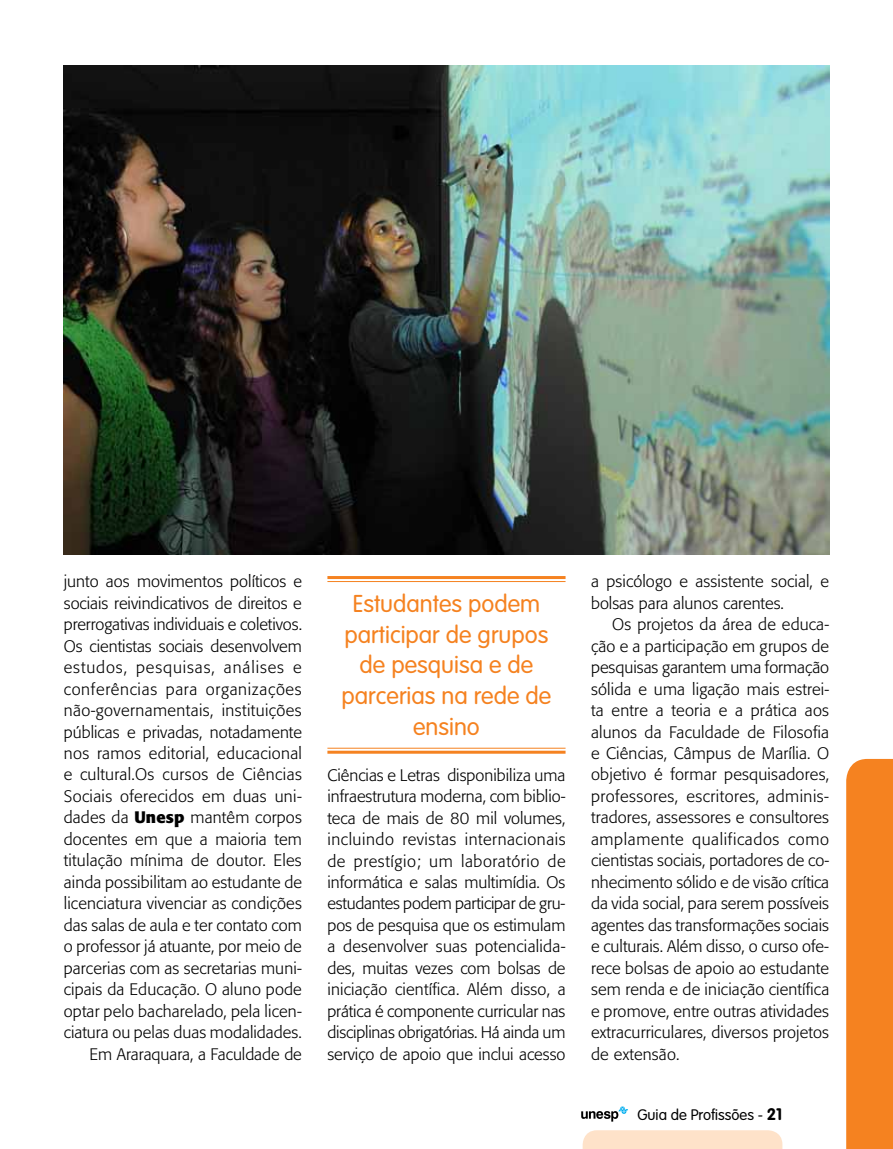
<style>
.page{position:relative;width:893px;height:1149px;background:#fff}
.page>*{position:absolute;margin:0;border:0;box-sizing:border-box;transform-origin:0 0}
.t1{font:300 24px/30.8px "VAG Rounded";color:#f58220;text-align:center}
.t2{font:300 16.5px/21.5px "Formata";letter-spacing:.01em;color:#000;text-align:justify}
.t3{font:300 15px "VAG Rounded";color:#000}
.s1{font-weight:700}
.s2{font-weight:700;font-size:16.5px}
</style>
<div class="page">
<svg style="left:583px;top:1130px;width:199px;height:18px;background:#fee2ca"></svg>
<svg style="left:581px;top:1106px;width:47px;height:15px"></svg>
<div style="left:846px;top:758px;width:47px;height:390px;background:#f58220"></div>
<hr style="left:327px;top:576px;width:239px;height:3px;background:#f58220">
<hr style="left:327px;top:581px;width:239px;height:1px;background:#f58220">
<hr style="left:327px;top:747px;width:239px;height:1px;background:#f58220">
<hr style="left:327px;top:750px;width:239px;height:3px;background:#f58220">
<img style="left:64px;top:65px;width:765px;height:489px">
<p class="t2" style="left:64px;top:570px;width:240px;text-align:right">junto aos movimentos políticos e sociais reivindicativos de direitos e prerrogativas individuais e coletivos.<br>Os cientistas sociais desenvolvem estudos, pesquisas, análises e conferências para organizações não-governamentais, instituições públicas e privadas, notadamente nos ramos editorial, educacional e cultural.Os cursos de Ciências Sociais oferecidos em duas uni&shy;dades da <span class="s1">Unesp</span> mantêm corpos docentes em que a maioria tem titulação mínima de doutor. Eles ainda possibilitam ao estudante de licenciatura vivenciar as condições das salas de aula e ter contato com o professor já atuante, por meio de parcerias com as secretarias muni&shy;cipais da Educação. O aluno pode optar pelo bacharelado, pela licen&shy;ciatura ou pelas duas modalidades.<br>Em Araraquara, a Faculdade de</p>
<h1 class="t1" style="left:342px;top:587px;width:211px">Estudantes podem participar de grupos de pesquisa e de parcerias na rede de ensino</h1>
<p class="t2" style="left:327px;top:764px;width:240px">Ciências e Letras disponibiliza uma infraestrutura moderna, com biblio&shy;teca de mais de 80 mil volumes, incluindo revistas internacionais de prestígio; um laboratório de informática e salas multimídia. Os estudantes podem participar de gru&shy;pos de pesquisa que os estimulam a desenvolver suas potencialida&shy;des, muitas vezes com bolsas de iniciação científica. Além disso, a prática é componente curricular nas disciplinas obrigatórias. Há ainda um serviço de apoio que inclui acesso</p>
<p class="t2" style="left:591px;top:570px;width:239px">a psicólogo e assistente social, e bolsas para alunos carentes.</p>
<p class="t2" style="left:591px;top:613px;width:240px;text-indent:21px">Os projetos da área de educa&shy;ção e a participação em grupos de pesquisas garantem uma formação sólida e uma ligação mais estrei&shy;ta entre a teoria e a prática aos alunos da Faculdade de Filosofia e Ciências, Câmpus de Marília. O objetivo é formar pesquisadores, professores, escritores, adminis&shy;tradores, assessores e consultores amplamente qualificados como cientistas sociais, portadores de co&shy;nhecimento sólido e de visão crítica da vida social, para serem possíveis agentes das transformações sociais e culturais. Além disso, o curso ofe&shy;rece bolsas de apoio ao estudante sem renda e de iniciação científica e promove, entre outras atividades extracurriculares, diversos projetos de extensão.</p>
<p class="t3" style="left:638px;top:1105px;width:146px">Guia de Profissões - <span class="s2">21</span></p>
</div>
